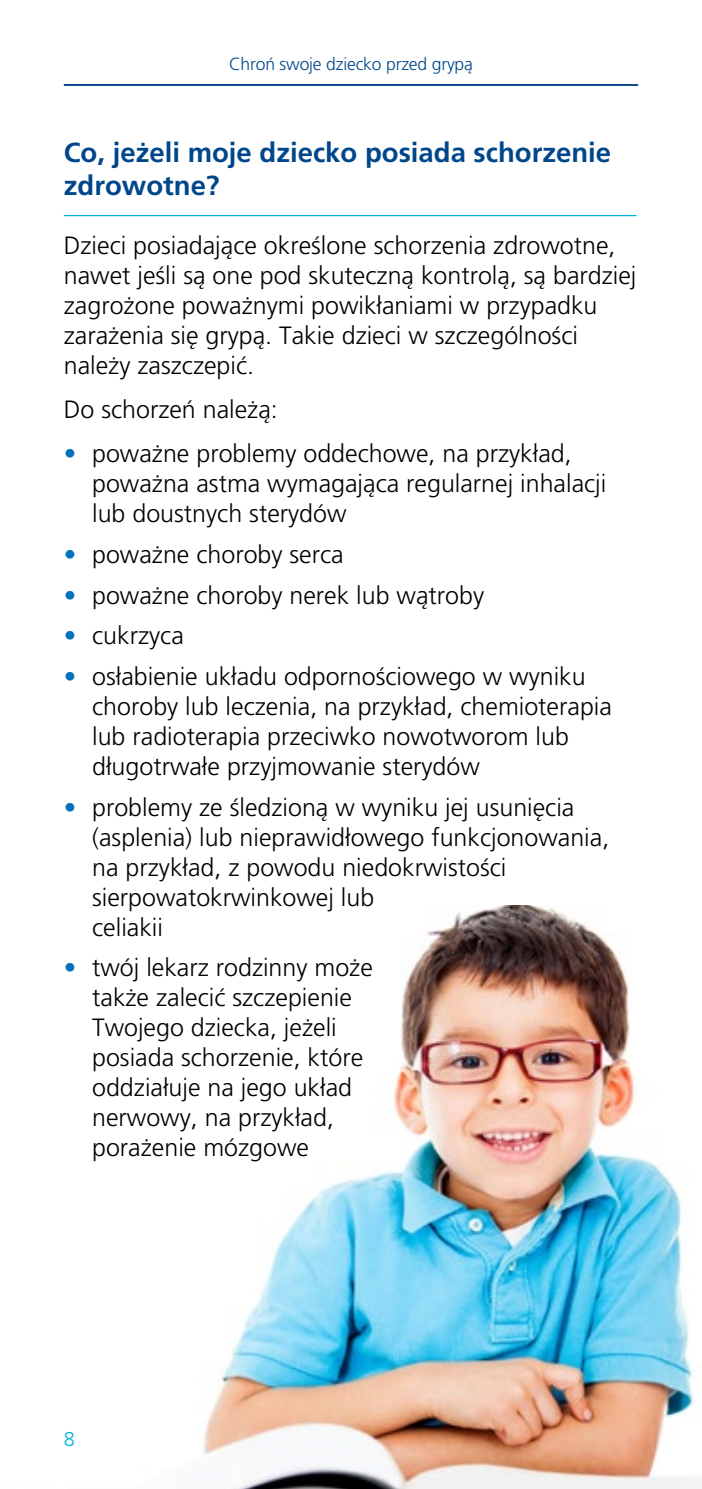
<style>
.page{position:relative;width:702px;height:1489px;background:#fff}
.page>*{position:absolute;margin:0;border:0;box-sizing:border-box;transform-origin:0 0}
.LM_headings{font:700 27.5px/33px "Frutiger LT Pro";color:#00468b}
.LM_body_text{font:300 25px/30px "Frutiger LT Pro";color:#000}
.t1{font:300 20px "Frutiger LT Pro";color:#00b3dc}
.t2{font:300 17.5px "Frutiger LT Pro";letter-spacing:-.01em;color:#00468b}
.s1{color:#0072bc}
</style>
<div class="page">
<img style="left:204px;top:905px;width:498px;height:583px">
<hr style="left:64px;top:84px;width:574px;height:2px;background:#00468b">
<hr style="left:64px;top:215px;width:572px;height:1px;background:#00b3dc">
<p class="t2" style="left:229px;top:54px;width:245px">Chroń swoje dziecko przed grypą</p>
<p class="LM_headings" style="left:64px;top:136px;width:549px">Co, jeżeli moje dziecko posiada schorzenie zdrowotne?</p>
<p class="LM_body_text" style="left:64px;top:230px;width:574px">Dzieci posiadające określone schorzenia zdrowotne, nawet jeśli są one pod skuteczną kontrolą, są bardziej zagrożone poważnymi powikłaniami w przypadku zarażenia się grypą. Takie dzieci w szczególności należy zaszczepić.</p>
<p class="LM_body_text" style="left:64px;top:394px;width:215px">Do schorzeń należą:</p>
<p class="LM_body_text" style="left:92px;top:439px;width:515px;text-indent:-28px"><span class="s1">•</span> poważne problemy oddechowe, na przykład, poważna astma wymagająca regularnej inhalacji lub doustnych sterydów</p>
<p class="LM_body_text" style="left:64px;top:539px;width:281px"><span class="s1">•</span> poważne choroby serca</p>
<p class="LM_body_text" style="left:64px;top:580px;width:422px"><span class="s1">•</span> poważne choroby nerek lub wątroby</p>
<p class="LM_body_text" style="left:64px;top:620px;width:121px"><span class="s1">•</span> cukrzyca</p>
<p class="LM_body_text" style="left:92px;top:661px;width:521px;text-indent:-28px"><span class="s1">•</span> osłabienie układu odpornościowego w wyniku choroby lub leczenia, na przykład, chemioterapia lub radioterapia przeciwko nowotworom lub długotrwałe przyjmowanie sterydów</p>
<p class="LM_body_text" style="left:92px;top:792px;width:518px;text-indent:-28px"><span class="s1">•</span> problemy ze śledzioną w wyniku jej usunięcia (asplenia) lub nieprawidłowego funkcjonowania, na przykład, z powodu niedokrwistości sierpowatokrwinkowej lub<br>celiakii</p>
<p class="LM_body_text" style="left:92px;top:952px;width:282px;text-indent:-28px"><span class="s1">•</span> twój lekarz rodzinny może także zalecić szczepienie<br>Twojego dziecka, jeżeli posiada schorzenie, które oddziałuje na jego układ nerwowy, na przykład, porażenie mózgowe</p>
<p class="t1" style="left:64px;top:1427px;width:13px">8</p>
</div>
